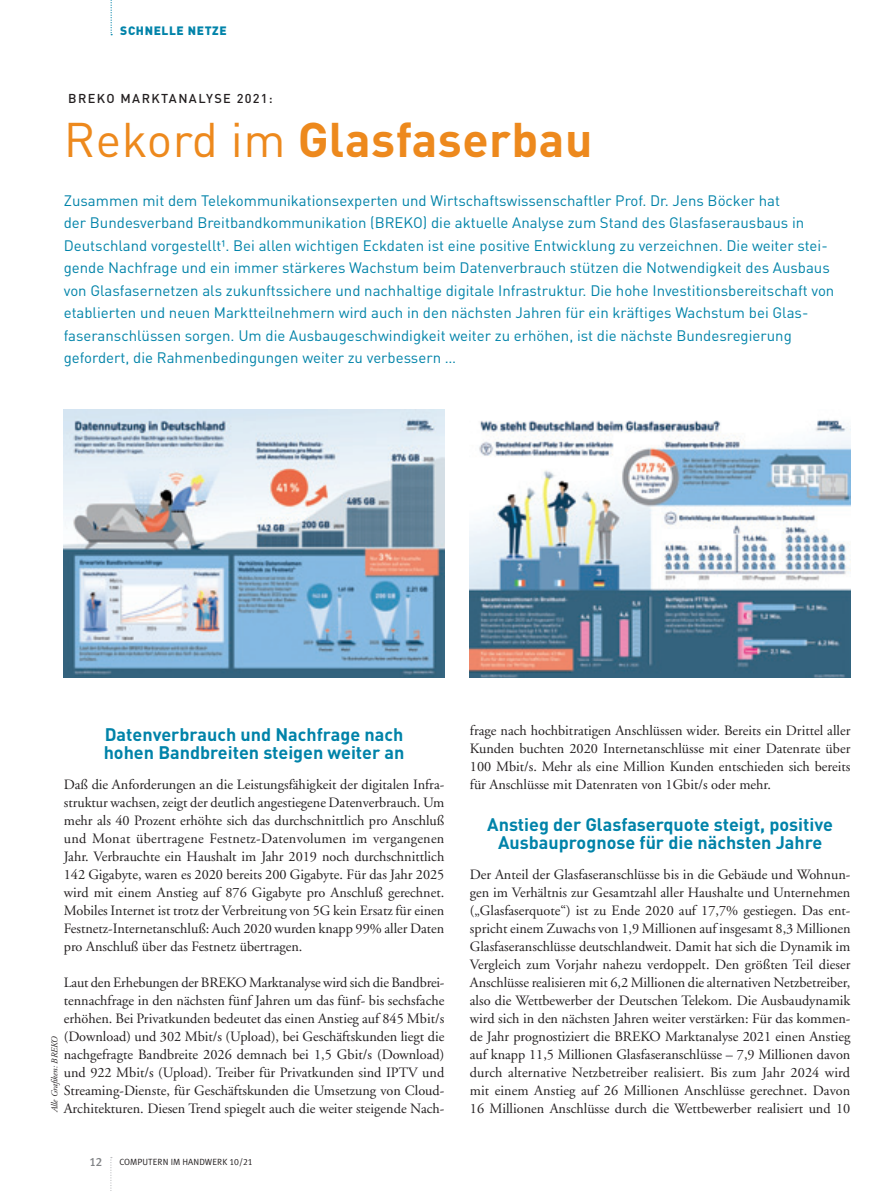
<style>
.page{position:relative;width:893px;height:1191px;background:#fff}
.page>*{position:absolute;margin:0;border:0;box-sizing:border-box;transform-origin:0 0}
._1_Artikelhead{font:700 48px "DINOT";letter-spacing:.01em;color:#ed891d}
._3_Sub_med__mittelgr{font:700 18px/18px "DINOT";color:#0083a9}
._2_Einleitung_10_pt{font:15px/22.5px "DINOT";color:#0083a9}
._3_Fließtext{font:14.25px/18px "Adobe Garamond LT";color:#231f20;text-align:justify}
.Overline_schwarz{font:500 12.75px "DINOT";letter-spacing:.11em;color:#231f20}
._2_Einleitung_10_pt-2{font:900 12px "DINOT";letter-spacing:.05em;color:#0083a9}
._3_Fließtext-2{font:12px "Meta Plus Medium Caps";color:#808285}
._2_Einleitung_10_pt-3{font:9px "Meta Plus Normal Caps";color:#231f20}
._3_Bildlegende{font:italic 9px "Adobe Garamond LT";color:#231f20}
.s1{font-weight:400}
</style>
<div class="page">
<img style="left:64px;top:409px;width:380px;height:268px">
<svg style="left:110px;top:1157px;width:2px;height:34px"></svg>
<svg style="left:111px;top:0;width:1px;height:35px"></svg>
<img style="left:470px;top:420px;width:380px;height:257px">
<p class="_2_Einleitung_10_pt-2" style="left:120px;top:22px;width:108px">SCHNELLE NETZE</p>
<p class="Overline_schwarz" style="left:68px;top:90px;width:206px">BREKO MARKTANALYSE 2021:</p>
<p class="_1_Artikelhead" style="left:64px;top:107px;width:530px"><span class="s1">Rekord im</span> Glasfaserbau</p>
<p class="_2_Einleitung_10_pt" style="left:64px;top:188px;width:772px">Zusammen mit dem Telekommunikationsexperten und Wirtschaftswissenschaftler Prof. Dr. Jens Böcker hat<br>der Bundesverband Breitbandkommunikation (BREKO) die aktuelle Analyse zum Stand des Glasfaserausbaus in Deutschland vorgestellt¹. Bei allen wichtigen Eckdaten ist eine positive Entwicklung zu verzeichnen. Die weiter stei&shy;gende Nachfrage und ein immer stärkeres Wachstum beim Datenverbrauch stützen die Notwendigkeit des Ausbaus von Glasfasernetzen als zukunftssichere und nachhaltige digitale Infrastruktur. Die hohe Investitionsbereitschaft von etablierten und neuen Marktteilnehmern wird auch in den nächsten Jahren für ein kräftiges Wachstum bei Glas&shy;faseranschlüssen sorgen. Um die Ausbaugeschwindigkeit weiter zu erhöhen, ist die nächste Bundesregierung</p>
<p class="_2_Einleitung_10_pt" style="left:64px;top:346px;width:394px">gefordert, die Rahmenbedingungen weiter zu verbessern …</p>
<p class="_3_Sub_med__mittelgr" style="left:104px;top:724px;width:302px">Datenverbrauch und Nachfrage nach hohen Bandbreiten steigen weiter an</p>
<p class="_3_Fließtext" style="left:64px;top:775px;width:382px">Daß die Anforderungen an die Leistungsfähigkeit der digitalen Infra&shy;struktur wachsen, zeigt der deutlich angestiegene Datenverbrauch. Um mehr als 40 Prozent erhöhte sich das durchschnittlich pro Anschluß und Monat übertragene Festnetz-Datenvolumen im vergangenen Jahr. Verbrauchte ein Haushalt im Jahr 2019 noch durchschnittlich 142 Gigabyte, waren es 2020 bereits 200 Gigabyte. Für das Jahr 2025 wird mit einem Anstieg auf 876 Gigabyte pro Anschluß gerechnet.<br>Mobiles Internet ist trotz der Verbreitung von 5G kein Ersatz für einen Festnetz-Internetanschluß: Auch 2020 wurden knapp 99% aller Daten pro Anschluß über das Festnetz übertragen.</p>
<p class="_3_Fließtext" style="left:64px;top:973px;width:382px">Laut den Erhebungen der BREKO Marktanalyse wird sich die Bandbrei&shy;tennachfrage in den nächsten fünf Jahren um das fünf- bis sechsfache erhöhen. Bei Privatkunden bedeutet das einen Anstieg auf 845 Mbit/s (Download) und 302 Mbit/s (Upload), bei Geschäftskunden liegt die nachgefragte Bandbreite 2026 demnach bei 1,5 Gbit/s (Download) und 922 Mbit/s (Upload). Treiber für Privatkunden sind IPTV und Streaming-Dienste, für Geschäftskunden die Umsetzung von Cloud-Architekturen. Diesen Trend spiegelt auch die weiter steigende Nach-</p>
<p class="_3_Bildlegende" style="left:49px;top:1112px;width:78px;rotate:-90deg">Alle Grafiken: BREKO</p>
<p class="_3_Fließtext-2" style="left:90px;top:1154px;width:14px">12</p>
<p class="_2_Einleitung_10_pt-3" style="left:119px;top:1157px;width:135px">COMPUTERN IM HANDWERK 10/21</p>
<p class="_3_Fließtext" style="left:470px;top:721px;width:382px">frage nach hochbitratigen Anschlüssen wider. Bereits ein Drittel aller Kunden buchten 2020 Internetanschlüsse mit einer Datenrate über 100 Mbit/s. Mehr als eine Million Kunden entschieden sich bereits für Anschlüsse mit Datenraten von 1Gbit/s oder mehr.</p>
<p class="_3_Sub_med__mittelgr" style="left:487px;top:814px;width:347px;text-align:center">Anstieg der Glasfaserquote steigt, positive<br>Ausbauprognose für die nächsten Jahre</p>
<p class="_3_Fließtext" style="left:470px;top:865px;width:382px">Der Anteil der Glasfaseranschlüsse bis in die Gebäude und Wohnun&shy;gen im Verhältnis zur Gesamtzahl aller Haushalte und Unternehmen („Glasfaserquote“) ist zu Ende 2020 auf 17,7% gestiegen. Das ent&shy;spricht einem Zuwachs von 1,9 Millionen auf insgesamt 8,3 Millionen Glasfaseranschlüsse deutschlandweit. Damit hat sich die Dynamik im Vergleich zum Vorjahr nahezu verdoppelt. Den größten Teil dieser Anschlüsse realisieren mit 6,2 Millionen die alternativen Netzbetreiber, also die Wettbewerber der Deutschen Telekom. Die Ausbaudynamik wird sich in den nächsten Jahren weiter verstärken: Für das kommen&shy;de Jahr prognostiziert die BREKO Marktanalyse 2021 einen Anstieg auf knapp 11,5 Millionen Glasfaseranschlüsse – 7,9 Millionen davon durch alternative Netzbetreiber realisiert. Bis zum Jahr 2024 wird mit einem Anstieg auf 26 Millionen Anschlüsse gerechnet. Davon 16 Millionen Anschlüsse durch die Wettbewerber realisiert und 10</p>
</div>
